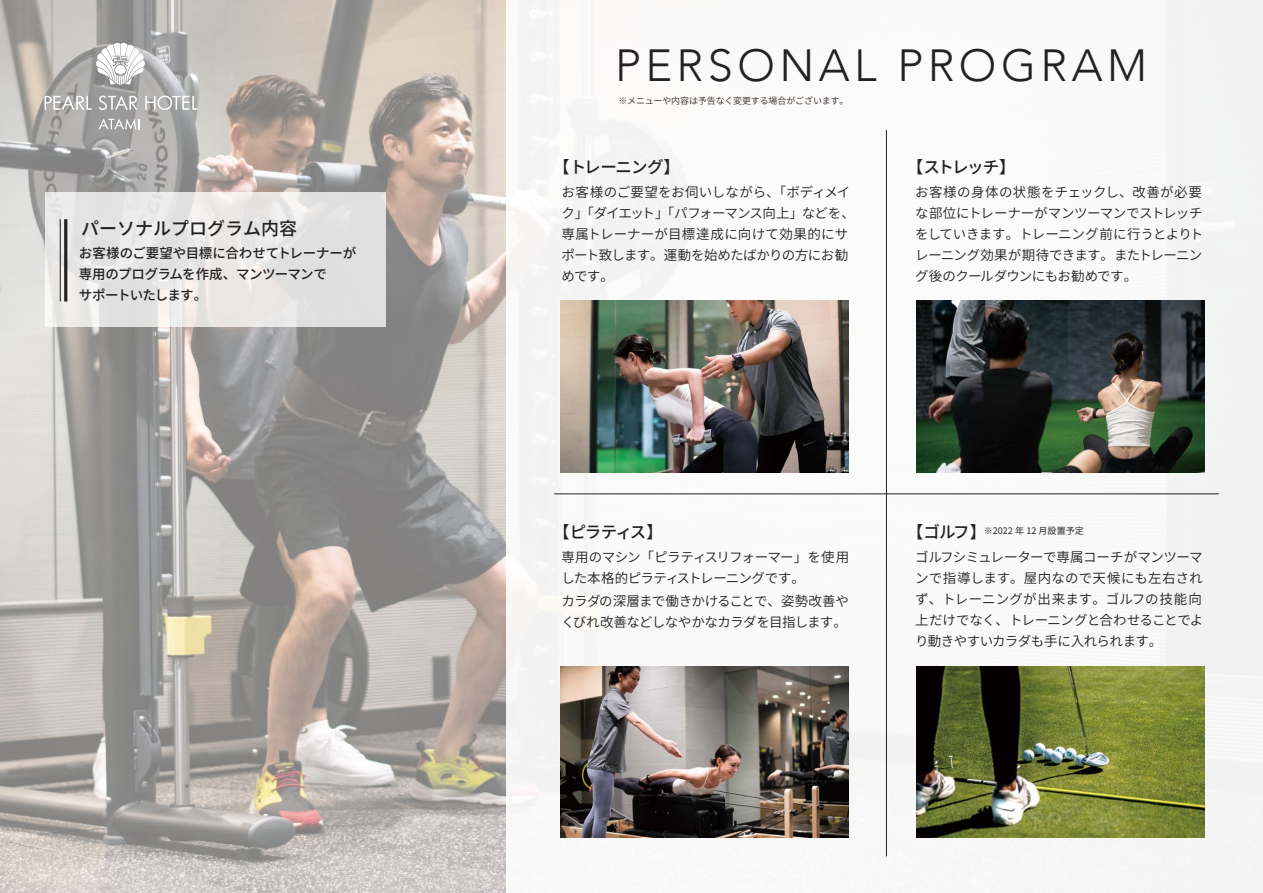
<style>
.page{position:relative;width:1263px;height:893px;background:#fff}
.page>*{position:absolute;margin:0;border:0;box-sizing:border-box;transform-origin:0 0}
.t1{font:300 45px "Avenir";letter-spacing:.1em;color:#232122}
.t2{font:500 18px "Source Han Sans JP";color:#232122}
.t3{font:500 16.5px "Source Han Sans JP";letter-spacing:-.08em;color:#232122}
.t4{font:13.5px/21px "Source Han Sans JP";letter-spacing:-.035em;color:#232122}
.t5{font:500 13.5px/21px "Source Han Sans JP";letter-spacing:-.025em;color:#232122}
.t6{font:9px "Source Han Sans JP";letter-spacing:-.02em;color:#483d3a}
.t7{font:9px "Source Han Sans JP";color:#232122}
</style>
<div class="page">
<img style="left:0;top:0;width:506px;height:893px">
<img style="left:561px;top:301px;width:288px;height:172px">
<img style="left:916px;top:301px;width:289px;height:172px">
<img style="left:561px;top:666px;width:288px;height:172px">
<img style="left:916px;top:666px;width:289px;height:172px">
<svg style="left:96px;top:43px;width:49px;height:42px"></svg>
<svg style="left:45px;top:95px;width:47px;height:15px"></svg>
<svg style="left:99px;top:95px;width:39px;height:15px"></svg>
<svg style="left:145px;top:96px;width:53px;height:14px"></svg>
<svg style="left:99px;top:118px;width:40px;height:12px"></svg>
<hr style="left:554px;top:494px;width:665px;height:1px;background:#232122">
<hr style="left:886px;top:130px;width:1px;height:726px;background:#232122">
<svg style="left:46px;top:192px;width:340px;height:134px;background:#e6e5e4"></svg>
<hr style="left:64px;top:219px;width:3px;height:82px;background:#232122">
<hr style="left:60px;top:219px;width:1px;height:82px;background:#232122">
<h2 class="t2" style="left:81px;top:218px;width:218px">パーソナルプログラム内容</h2>
<p class="t5" style="left:79px;top:243px;width:279px">お客様のご要望や目標に合わせてトレーナーが専用のプログラムを作成、マンツーマンで<br>サポートいたします。</p>
<h1 class="t1" style="left:615px;top:39px;width:533px">PERSONAL PROGRAM</h1>
<p class="t6" style="left:618px;top:95px;width:231px">※メニューや内容は予告なく変更する場合がございます。</p>
<p class="t3" style="left:553px;top:157px;width:128px">【トレーニング】</p>
<p class="t4" style="left:561px;top:182px;width:295px">お客様のご要望をお伺いしながら、「ボディメイク」「ダイエット」「パフォーマンス向上」などを、専属トレーナーが目標達成に向けて効果的にサポート致します。運動を始めたばかりの方にお勧めです。</p>
<p class="t3" style="left:907px;top:157px;width:110px">【ストレッチ】</p>
<p class="t4" style="left:915px;top:182px;width:290px;text-align:justify">お客様の身体の状態をチェックし、改善が必要な部位にトレーナーがマンツーマンでストレッチをしていきます。トレーニング前に行うとよりトレーニング効果が期待できます。またトレーニング後のクールダウンにもお勧めです。</p>
<p class="t3" style="left:553px;top:522px;width:111px">【ピラティス】</p>
<p class="t4" style="left:561px;top:547px;width:289px">専用のマシン「ピラティスリフォーマー」を使用した本格的ピラティストレーニングです。</p>
<p class="t4" style="left:561px;top:590px;width:289px">カラダの深層まで働きかけることで、姿勢改善やくびれ改善などしなやかなカラダを目指します。</p>
<p class="t3" style="left:907px;top:522px;width:81px">【ゴルフ】</p>
<p class="t4" style="left:915px;top:547px;width:290px;text-align:justify">ゴルフシミュレーターで専属コーチがマンツーマンで指導します。屋内なので天候にも左右されず、トレーニングが出来ます。ゴルフの技能向上だけでなく、トレーニングと合わせることでより動きやすいカラダも手に入れられます。</p>
<p class="t7" style="left:984px;top:526px;width:101px">※2022 年 12 月設置予定</p>
</div>
